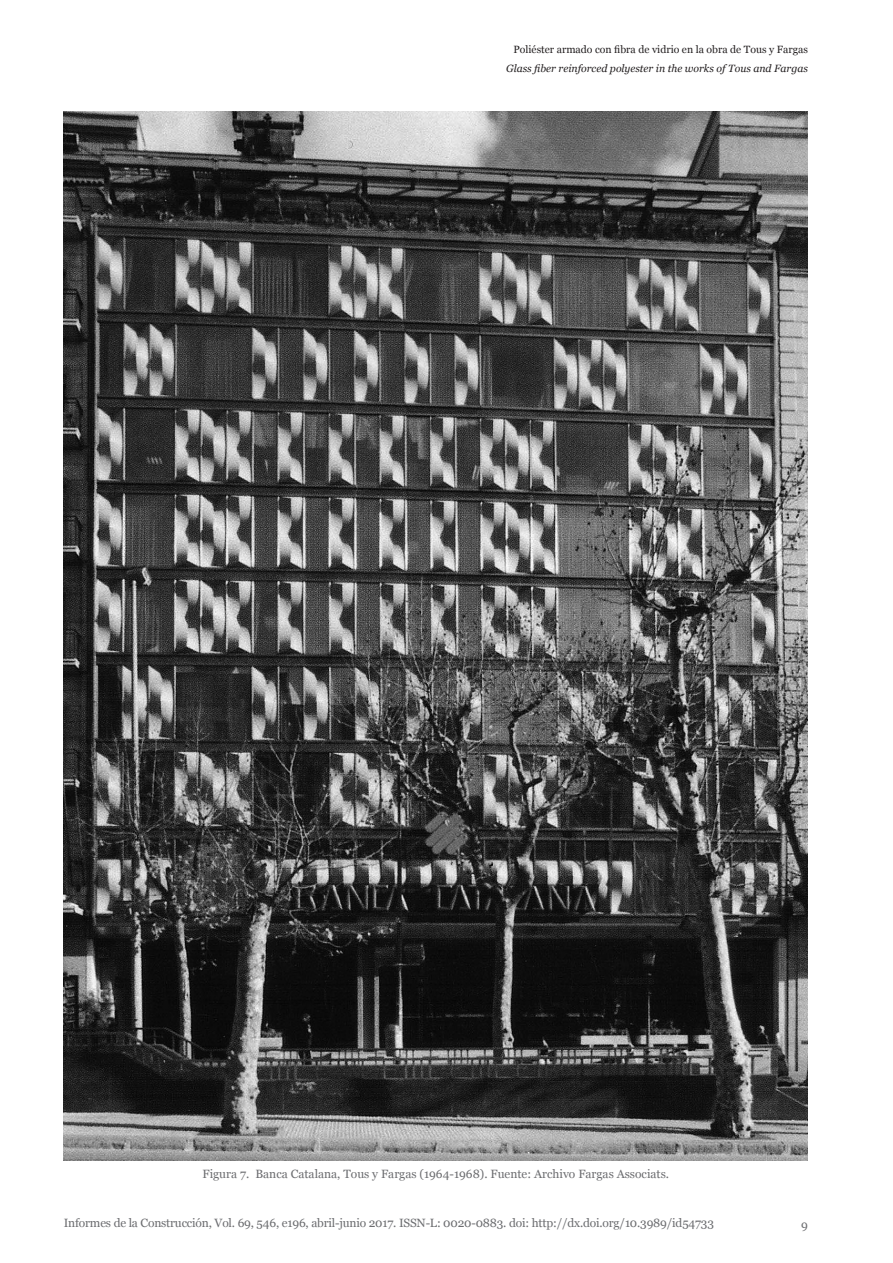
<style>
.page{position:relative;width:893px;height:1263px;background:#fff}
.page>*{position:absolute;margin:0;border:0;box-sizing:border-box;transform-origin:0 0}
.t1{font:12px "Georgia";letter-spacing:-.015em;color:#6c6d70}
.t2{font:italic 10.5px "Georgia";color:#231f20}
.t3{font:10.5px "Georgia";color:#231f20}
</style>
<div class="page">
<img style="left:64px;top:111px;width:744px;height:1049px">
<p class="t3" style="left:513px;top:43px;width:296px">Poliéster armado con fibra de vidrio en la obra de Tous y Fargas</p>
<p class="t2" style="left:506px;top:63px;width:303px">Glass fiber reinforced polyester in the works of Tous and Fargas</p>
<p class="t1" style="left:202px;top:1167px;width:468px">Figura 7. Banca Catalana, Tous y Fargas (1964-1968). Fuente: Archivo Fargas Associats.</p>
<p class="t1" style="left:64px;top:1216px;width:652px">Informes de la Construcción, Vol. 69, 546, e196, abril-junio 2017. ISSN-L: 0020-0883. doi: http://dx.doi.org/10.3989/id54733</p>
<p class="t1" style="left:801px;top:1218px;width:8px">9</p>
</div>
